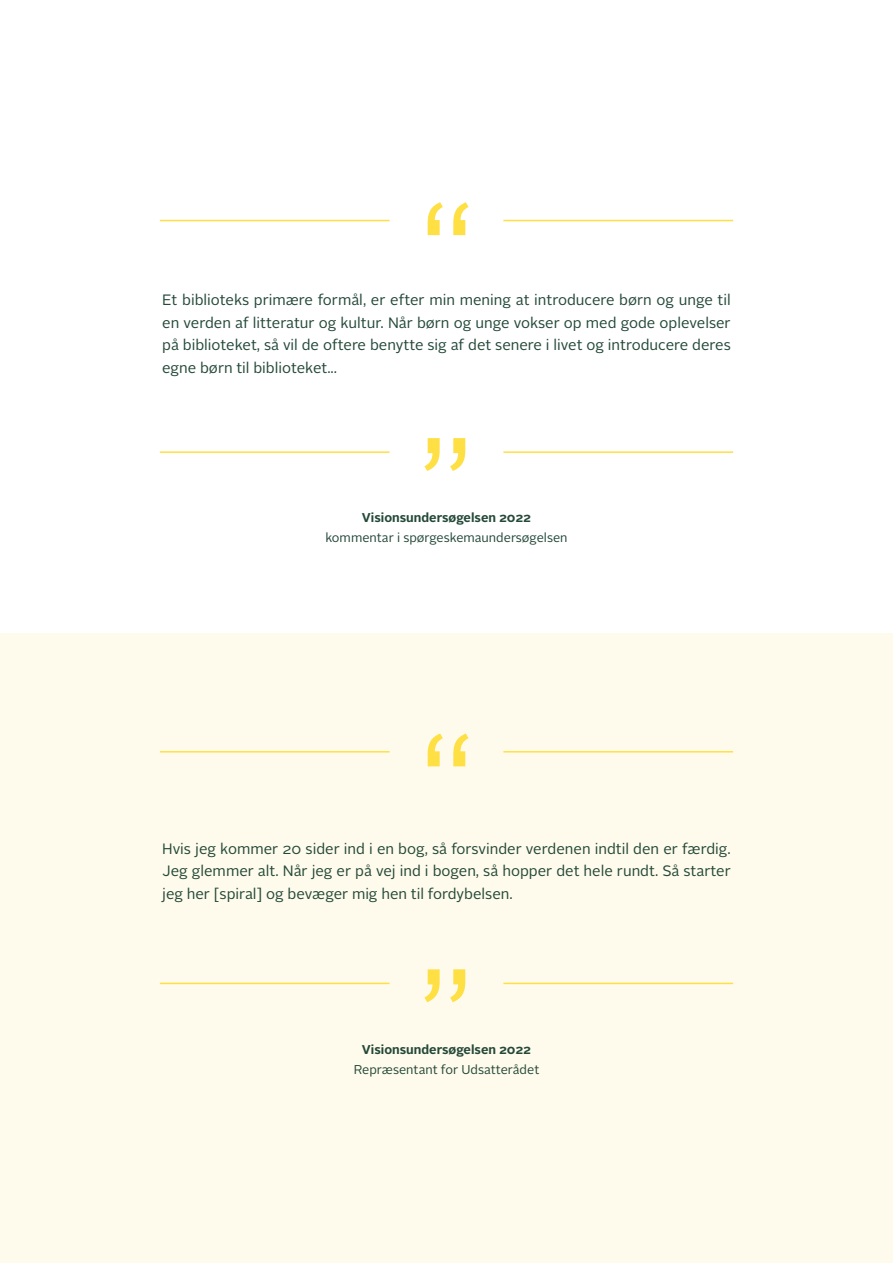
<style>
.page{position:relative;width:893px;height:1263px;background:#fff}
.page>*{position:absolute;margin:0;border:0;box-sizing:border-box;transform-origin:0 0}
.Citattegn{font:129px "Alright Sans";color:#ffe044}
.citat{font:15px/22.5px "Alright Sans";color:#244939;text-align:justify}
.citat_afsender2{font:12.75px "Alright Sans";color:#244939}
.citat_afsender{font:700 12.75px "Alright Sans";color:#244939}
</style>
<div class="page">
<div style="left:0;top:634px;width:893px;height:629px;background:#fffbec"></div>
<hr style="left:160px;top:751px;width:230px;height:1px;background:#ffe044">
<hr style="left:160px;top:983px;width:230px;height:1px;background:#ffe044">
<hr style="left:503px;top:751px;width:230px;height:1px;background:#ffe044">
<hr style="left:503px;top:983px;width:230px;height:1px;background:#ffe044">
<hr style="left:160px;top:220px;width:230px;height:1px;background:#ffe044">
<hr style="left:160px;top:451px;width:230px;height:2px;background:#ffe044">
<hr style="left:503px;top:220px;width:230px;height:1px;background:#ffe044">
<hr style="left:503px;top:451px;width:230px;height:2px;background:#ffe044">
<p class="Citattegn" style="left:473px;top:277px;width:55px;rotate:-180deg">”</p>
<p class="citat" style="left:162px;top:289px;width:570px">Et biblioteks primære formål, er efter min mening at introducere børn og unge til en verden af litteratur og kultur. Når børn og unge vokser op med gode oplevelser på biblioteket, så vil de oftere benytte sig af det senere i livet og introducere deres egne børn til biblioteket...</p>
<p class="Citattegn" style="left:420px;top:396px;width:55px">”</p>
<p class="citat_afsender" style="left:362px;top:509px;width:171px">Visionsundersøgelsen 2022</p>
<p class="citat_afsender2" style="left:325px;top:528px;width:244px">kommentar i spørgeskemaundersøgelsen</p>
<p class="Citattegn" style="left:473px;top:808px;width:55px;rotate:-180deg">”</p>
<p class="citat" style="left:162px;top:837px;width:570px">Hvis jeg kommer 20 sider ind i en bog, så forsvinder verdenen indtil den er færdig.<br>Jeg glemmer alt. Når jeg er på vej ind i bogen, så hopper det hele rundt. Så starter jeg her [spiral] og bevæger mig hen til fordybelsen.</p>
<p class="Citattegn" style="left:420px;top:927px;width:55px">”</p>
<p class="citat_afsender" style="left:362px;top:1041px;width:171px">Visionsundersøgelsen 2022</p>
<p class="citat_afsender2" style="left:354px;top:1061px;width:187px">Repræsentant for Udsatterådet</p>
</div>
